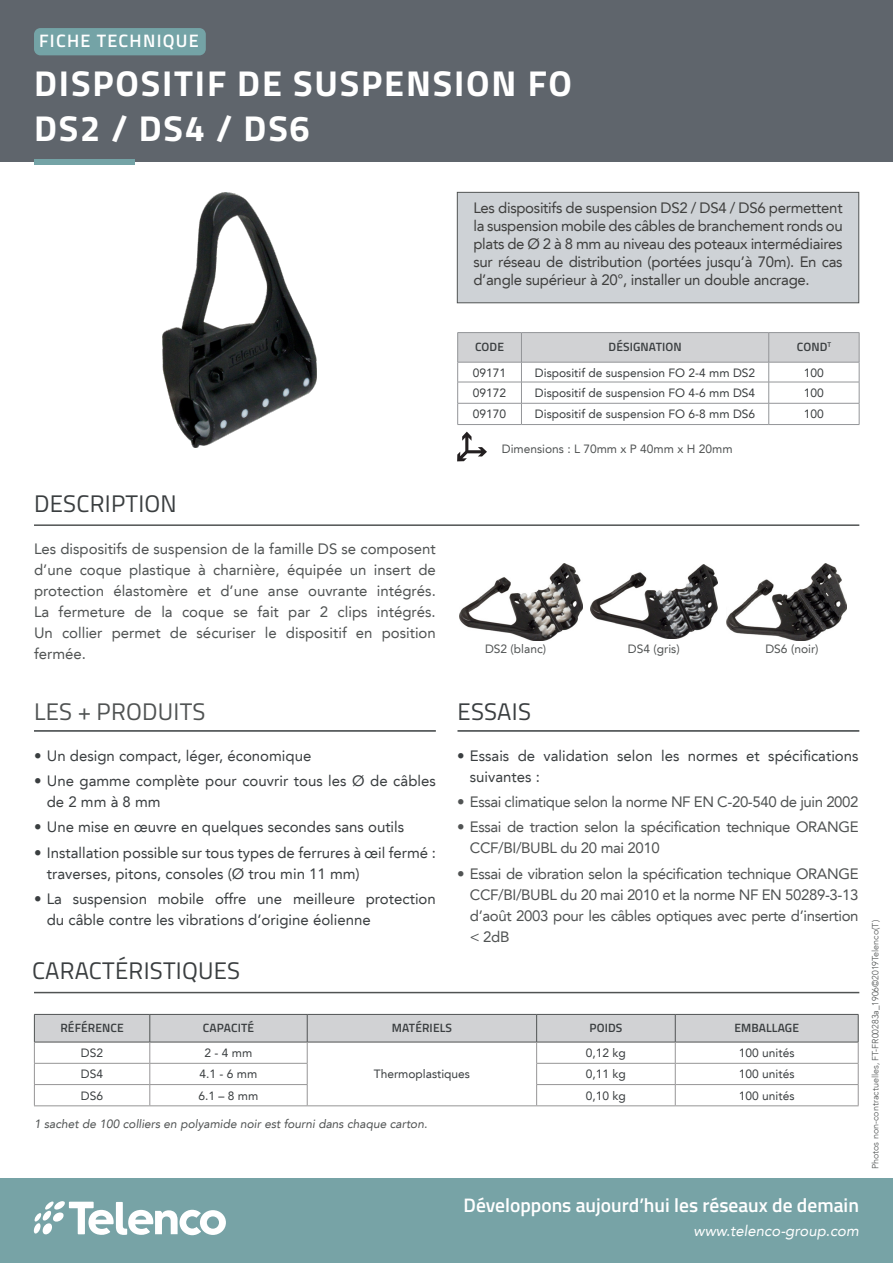
<style>
.page{position:relative;width:893px;height:1263px;background:#fff}
.page>*{position:absolute;margin:0;border:0;box-sizing:border-box;transform-origin:0 0}
.t1{font:700 36px/45px "Titillium Web";letter-spacing:.05em;color:#fff}
.t2{font:24px "Titillium Web";letter-spacing:.01em;color:#3a3e40}
.t3{font:24px "Titillium Web";letter-spacing:.01em;color:#505353}
.t4{font:600 19.5px "Titillium Web";color:#fff}
.t5{font:600 18px "Titillium Web";letter-spacing:.07em;color:#fff}
.t6{font:15px/21px "Avenir LT";letter-spacing:-.025em;color:#505353;text-align:justify}
.t7{font:15px/21px "Avenir LT";color:#3a3e40}
.t8{font:15px/18px "Avenir LT";letter-spacing:-.02em;color:#3f3f3e;text-align:justify}
.t9{font:italic 15px "Avenir LT";color:#fff}
.t10{font:12px "Avenir LT";color:#3a3e40}
.t11{font:italic 12px "Avenir LT";color:#505353}
.t12{font:600 12px "Titillium Web";letter-spacing:.01em;color:#3a3e40}
.t13{font:12px "Avenir LT";color:#505353}
.t14{font:300 9px "Avenir LT";color:#505353}
</style>
<div class="page">
<div style="left:0;top:0;width:893px;height:162px;background:#5f656c"></div>
<hr style="left:34px;top:730px;width:402px;height:2px;background:#3a3e40">
<hr style="left:457px;top:730px;width:402px;height:2px;background:#3a3e40">
<div style="left:457px;top:192px;width:402px;height:111px;background:#ced2d6"></div>
<div style="left:34px;top:159px;width:100px;height:5px;background:#74a3a6"></div>
<div style="left:0;top:1178px;width:893px;height:85px;background:#77a3a6"></div>
<svg style="left:33px;top:1201px;width:193px;height:34px"></svg>
<div style="left:34px;top:28px;width:172px;height:27px;background:#74a3a6;border-radius:6px"></div>
<img style="left:162px;top:192px;width:154px;height:256px">
<svg style="left:457px;top:432px;width:30px;height:29px"></svg>
<hr style="left:457px;top:332px;width:64px;height:1px;background:#939598">
<hr style="left:521px;top:332px;width:248px;height:1px;background:#939598">
<hr style="left:769px;top:332px;width:90px;height:1px;background:#939598">
<svg style="left:457px;top:333px;width:403px;height:91px"></svg>
<hr style="left:457px;top:362px;width:64px;height:1px;background:#939598">
<hr style="left:457px;top:382px;width:64px;height:1px;background:#939598">
<hr style="left:457px;top:403px;width:64px;height:1px;background:#939598">
<hr style="left:457px;top:424px;width:64px;height:1px;background:#939598">
<hr style="left:521px;top:362px;width:248px;height:1px;background:#939598">
<hr style="left:521px;top:382px;width:248px;height:1px;background:#939598">
<hr style="left:521px;top:403px;width:248px;height:1px;background:#939598">
<hr style="left:521px;top:424px;width:248px;height:1px;background:#939598">
<hr style="left:769px;top:362px;width:90px;height:1px;background:#939598">
<hr style="left:769px;top:382px;width:90px;height:1px;background:#939598">
<hr style="left:769px;top:403px;width:90px;height:1px;background:#939598">
<hr style="left:769px;top:424px;width:90px;height:1px;background:#939598">
<hr style="left:34px;top:524px;width:825px;height:2px;background:#505353">
<img style="left:727px;top:563px;width:119px;height:77px">
<img style="left:459px;top:563px;width:124px;height:77px">
<img style="left:590px;top:565px;width:128px;height:74px">
<hr style="left:307px;top:1105px;width:230px;height:1px;background:#969596">
<hr style="left:34px;top:1105px;width:116px;height:1px;background:#969596">
<hr style="left:150px;top:1105px;width:157px;height:1px;background:#969596">
<svg style="left:34px;top:1014px;width:825px;height:91px"></svg>
<hr style="left:537px;top:1105px;width:138px;height:1px;background:#969596">
<hr style="left:675px;top:1105px;width:184px;height:1px;background:#969596">
<hr style="left:34px;top:992px;width:825px;height:1px;background:#505353">
<p class="t5" style="left:39px;top:28px;width:161px">FICHE TECHNIQUE</p>
<h1 class="t1" style="left:34px;top:59px;width:539px">DISPOSITIF DE SUSPENSION FO<br>DS2 / DS4 / DS6</h1>
<p class="t8" style="left:473px;top:199px;width:371px">Les dispositifs de suspension DS2 / DS4 / DS6 permettent la suspension mobile des câbles de branchement ronds ou plats de Ø 2 à 8 mm au niveau des poteaux intermédiaires sur réseau de distribution (portées jusqu’à 70m). En cas d’angle supérieur à 20°, installer un double ancrage.</p>
<h2 class="t2" style="left:34px;top:486px;width:144px">DESCRIPTION</h2>
<p class="t6" style="left:34px;top:538px;width:403px">Les dispositifs de suspension de la famille DS se composent d’une coque plastique à charnière, équipée un insert de protection élastomère et d’une anse ouvrante intégrés.<br>La fermeture de la coque se fait par 2 clips intégrés.<br>Un collier permet de sécuriser le dispositif en position fermée.</p>
<p class="t12" style="left:475px;top:338px;width:30px">CODE</p>
<p class="t12" style="left:608px;top:338px;width:75px">DÉSIGNATION</p>
<p class="t12" style="left:797px;top:338px;width:36px">COND<sup>T</sup></p>
<p class="t10" style="left:473px;top:365px;width:35px">09171</p>
<p class="t10" style="left:535px;top:365px;width:222px">Dispositif de suspension FO 2-4 mm DS2</p>
<p class="t10" style="left:804px;top:365px;width:22px">100</p>
<p class="t10" style="left:473px;top:386px;width:35px">09172</p>
<p class="t10" style="left:535px;top:386px;width:222px">Dispositif de suspension FO 4-6 mm DS4</p>
<p class="t10" style="left:804px;top:386px;width:22px">100</p>
<p class="t10" style="left:473px;top:407px;width:35px">09170</p>
<p class="t10" style="left:535px;top:407px;width:222px">Dispositif de suspension FO 6-8 mm DS6</p>
<p class="t10" style="left:804px;top:407px;width:22px">100</p>
<p class="t13" style="left:502px;top:442px;width:232px">Dimensions : L 70mm x P 40mm x H 20mm</p>
<p class="t13" style="left:485px;top:642px;width:63px">DS2 (blanc)</p>
<p class="t13" style="left:628px;top:642px;width:53px">DS4 (gris)</p>
<p class="t13" style="left:765px;top:642px;width:55px">DS6 (noir)</p>
<h2 class="t3" style="left:34px;top:694px;width:173px">LES + PRODUITS</h2>
<h2 class="t2" style="left:458px;top:694px;width:75px">ESSAIS</h2>
<p class="t7" style="left:34px;top:745px;width:279px">• Un design compact, léger, économique</p>
<p class="t7" style="left:47px;top:770px;width:391px;text-indent:-13px">• Une gamme complète pour couvrir tous les Ø de câbles de 2 mm à 8 mm</p>
<p class="t7" style="left:34px;top:817px;width:372px">• Une mise en œuvre en quelques secondes sans outils</p>
<p class="t7" style="left:47px;top:842px;width:391px;text-indent:-13px">• Installation possible sur tous types de ferrures à œil fermé : traverses, pitons, consoles (Ø trou min 11 mm)</p>
<p class="t7" style="left:47px;top:888px;width:391px;text-indent:-13px">• La suspension mobile offre une meilleure protection du câble contre les vibrations d’origine éolienne</p>
<h2 class="t2" style="left:32px;top:953px;width:210px">CARACTÉRISTIQUES</h2>
<p class="t7" style="left:470px;top:745px;width:390px;text-indent:-13px">• Essais de validation selon les normes et spécifications suivantes :</p>
<p class="t6" style="left:457px;top:791px;width:403px">• Essai climatique selon la norme NF EN C-20-540 de juin 2002</p>
<p class="t6" style="left:470px;top:817px;width:390px;text-indent:-13px">• Essai de traction selon la spécification technique ORANGE<br>CCF/BI/BUBL du 20 mai 2010</p>
<p class="t6" style="left:470px;top:863px;width:390px;text-indent:-13px">• Essai de vibration selon la spécification technique ORANGE CCF/BI/BUBL du 20 mai 2010 et la norme NF EN 50289-3-13 d’août 2003 pour les câbles optiques avec perte d’insertion &lt; 2dB</p>
<p class="t12" style="left:60px;top:1019px;width:65px">RÉFÉRENCE</p>
<p class="t12" style="left:203px;top:1019px;width:53px">CAPACITÉ</p>
<p class="t12" style="left:392px;top:1019px;width:62px">MATÉRIELS</p>
<p class="t12" style="left:589px;top:1019px;width:34px">POIDS</p>
<p class="t12" style="left:734px;top:1019px;width:66px">EMBALLAGE</p>
<p class="t10" style="left:81px;top:1046px;width:24px">DS2</p>
<p class="t10" style="left:205px;top:1046px;width:49px">2 - 4 mm</p>
<p class="t10" style="left:374px;top:1067px;width:98px">Thermoplastiques</p>
<p class="t10" style="left:586px;top:1046px;width:42px">0,12 kg</p>
<p class="t10" style="left:739px;top:1046px;width:57px">100 unités</p>
<p class="t10" style="left:81px;top:1067px;width:24px">DS4</p>
<p class="t10" style="left:200px;top:1067px;width:59px">4.1 - 6 mm</p>
<p class="t10" style="left:586px;top:1067px;width:42px">0,11 kg</p>
<p class="t10" style="left:739px;top:1067px;width:57px">100 unités</p>
<p class="t10" style="left:81px;top:1088px;width:24px">DS6</p>
<p class="t10" style="left:199px;top:1088px;width:61px">6.1 – 8 mm</p>
<p class="t10" style="left:586px;top:1088px;width:42px">0,10 kg</p>
<p class="t10" style="left:739px;top:1088px;width:57px">100 unités</p>
<p class="t11" style="left:34px;top:1117px;width:395px">1 sachet de 100 colliers en polyamide noir est fourni dans chaque carton.</p>
<h3 class="t4" style="left:463px;top:1191px;width:397px">Développons aujourd’hui les réseaux de demain</h3>
<p class="t9" style="left:693px;top:1222px;width:167px">www.telenco-group.com</p>
<p class="t14" style="left:870px;top:1169px;width:251px;rotate:-90deg">Photos non-contractuelles, FT-FR00283a_1906©2019Telenco(T)</p>
</div>
